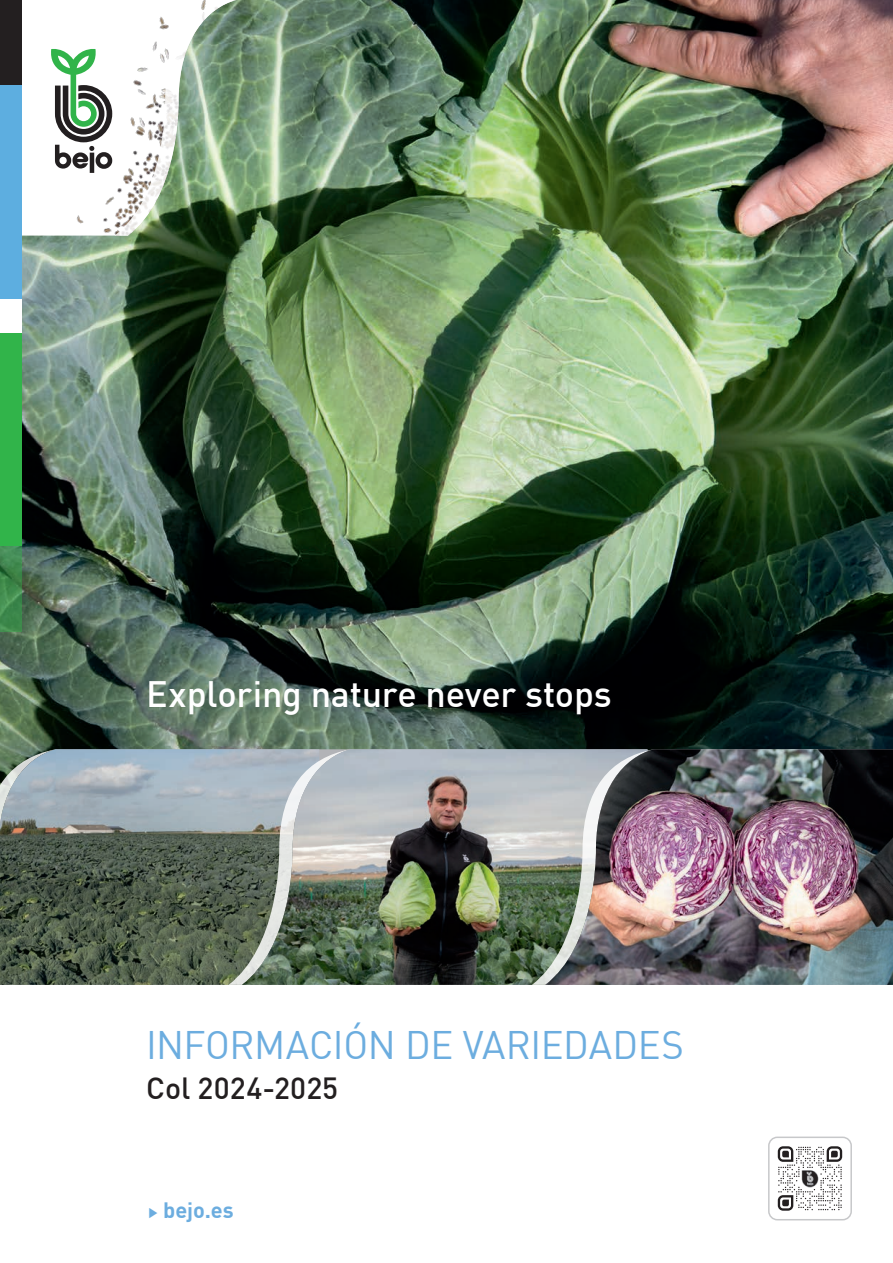
<style>
.page{position:relative;width:893px;height:1263px;background:#fff}
.page>*{position:absolute;margin:0;border:0;box-sizing:border-box;transform-origin:0 0}
.CV_Title{font:39px "DIN Offc Pro";letter-spacing:-.01em;color:#6caddf}
.CV_Slogan{font:500 36px "DIN Offc Pro";letter-spacing:-.005em;color:#fff}
.CV_Subtitle{font:500 30px "DIN Offc Pro";letter-spacing:.005em;color:#231f20}
.t1{font:700 21.75px "DIN Offc Pro";color:#6caddf}
</style>
<div class="page">
<img style="left:0;top:0;width:893px;height:749px">
<img style="left:0;top:749px;width:229px;height:236px">
<svg style="left:229px;top:749px;width:13px;height:236px"></svg>
<img style="left:242px;top:749px;width:290px;height:236px">
<svg style="left:532px;top:749px;width:13px;height:236px"></svg>
<img style="left:545px;top:749px;width:348px;height:236px">
<img style="left:21px;top:0;width:30px;height:236px">
<svg style="left:51px;top:0;width:185px;height:236px"></svg>
<div style="left:0;top:0;width:21px;height:85px;background:#231f20"></div>
<div style="left:0;top:333px;width:21px;height:213px;background:#31b44a"></div>
<div style="left:0;top:299px;width:21px;height:34px;background:#fff"></div>
<div style="left:0;top:85px;width:21px;height:214px;background:#5daee0"></div>
<svg style="left:0;top:546px;width:21px;height:85px;fill:#3f884c"></svg>
<svg style="left:778px;top:1146px;width:64px;height:65px"></svg>
<img style="left:800px;top:1168px;width:20px;height:20px">
<div style="left:768px;top:1136px;width:84px;height:84px;border:2px solid #c7c8ca;border-radius:9px"></div>
<p class="CV_Slogan" style="left:146px;top:664px;width:467px">Exploring nature never stops</p>
<p class="CV_Title" style="left:146px;top:1014px;width:539px">INFORMACIÓN DE VARIEDADES</p>
<p class="CV_Subtitle" style="left:146px;top:1064px;width:194px">Col 2024-2025</p>
<p class="t1" style="left:163px;top:1192px;width:72px">bejo.es</p>
</div>
